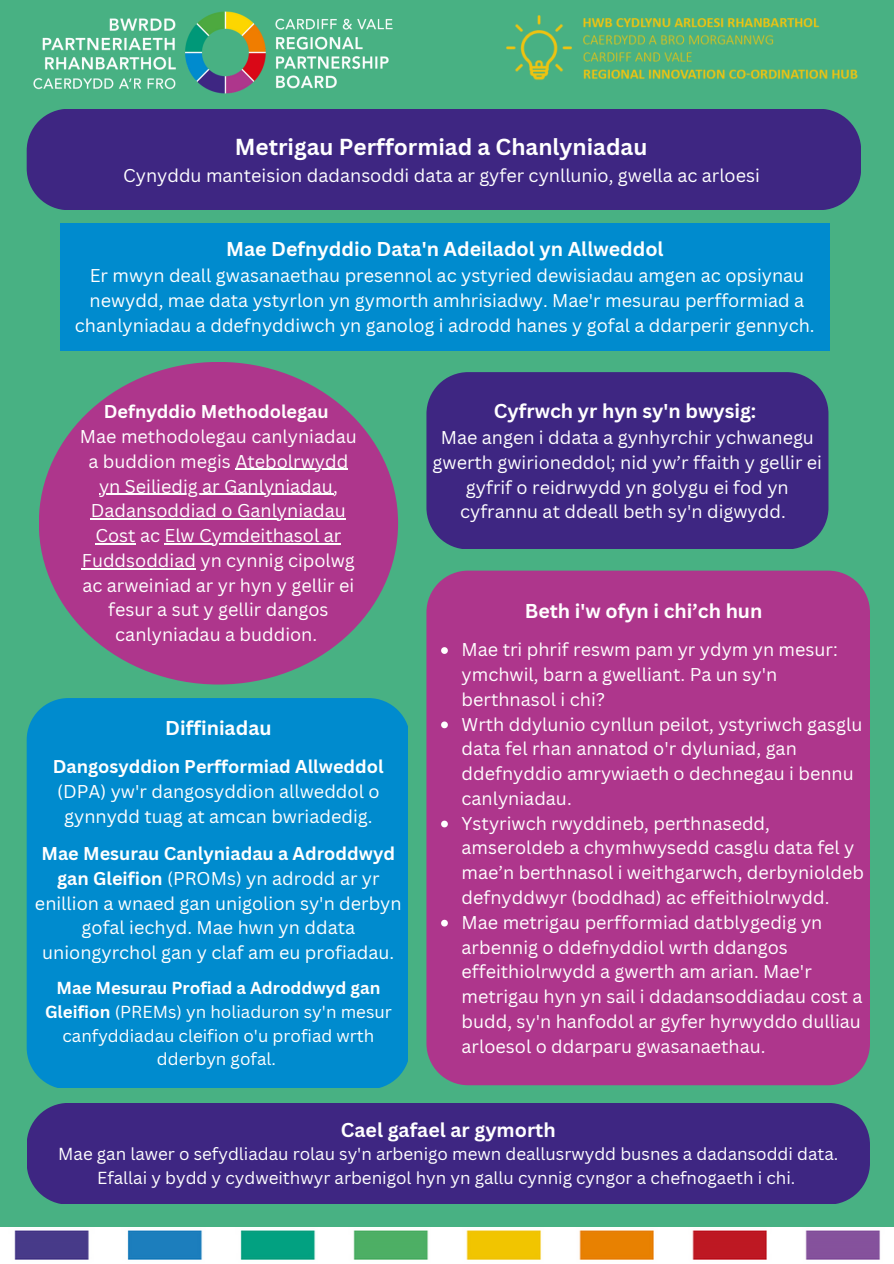
<style>
.page{position:relative;width:894px;height:1264px;background:#fff}
.page>*{position:absolute;margin:0;border:0;box-sizing:border-box;transform-origin:0 0}
.t1{font:700 22.5px "Canva Sans";color:#fff}
.t2{font:700 19.5px "Canva Sans";color:#fff}
.t3{font:18px/24.8px "Canva Sans";color:#fff;text-align:center}
.t4{font:700 18px "Canva Sans";color:#fff}
.t5{font:16.95px/23.7px "Canva Sans";color:#fff;text-align:center}
.s1{font-weight:700}
</style>
<div class="page">
<div style="left:0;top:0;width:893px;height:1263px;background:#48b183"></div>
<img style="left:0;top:1227px;width:893px;height:36px">
<img style="left:33px;top:11px;width:360px;height:83px">
<img style="left:506px;top:15px;width:352px;height:65px">
<div style="left:27px;top:109px;width:833px;height:100px;background:#3e2682"></div>
<div style="left:60px;top:224px;width:769px;height:127px;background:#008bce"></div>
<div style="left:426px;top:570px;width:443px;height:515px;background:#ae368c"></div>
<svg style="left:441px;top:647px;width:6px;height:7px"></svg>
<svg style="left:441px;top:721px;width:6px;height:7px"></svg>
<svg style="left:441px;top:820px;width:6px;height:7px"></svg>
<svg style="left:441px;top:919px;width:6px;height:7px"></svg>
<div style="left:27px;top:698px;width:381px;height:389px;background:#008bce"></div>
<div style="left:39px;top:362px;width:359px;height:322px;background:#ae368c;border-radius:50%"></div>
<hr style="left:235px;top:469px;width:113px;height:1px;background:#fff">
<hr style="left:99px;top:493px;width:234px;height:2px;background:#fff">
<hr style="left:91px;top:518px;width:255px;height:1px;background:#fff">
<hr style="left:95px;top:543px;width:40px;height:1px;background:#fff">
<hr style="left:164px;top:543px;width:177px;height:1px;background:#fff">
<hr style="left:82px;top:568px;width:114px;height:1px;background:#fff">
<div style="left:426px;top:372px;width:402px;height:176px;background:#3e2682"></div>
<div style="left:27px;top:1103px;width:842px;height:100px;background:#3e2682"></div>
<p class="t1" style="left:235px;top:131px;width:414px">Metrigau Perfformiad a Chanlyniadau</p>
<p class="t3" style="left:123px;top:162px;width:638px">Cynyddu manteision dadansoddi data ar gyfer cynllunio, gwella ac arloesi</p>
<p class="t2" style="left:226px;top:235px;width:439px">Mae Defnyddio Data'n Adeiladol yn Allweddol</p>
<p class="t3" style="left:75px;top:263px;width:741px">Er mwyn deall gwasanaethau presennol ac ystyried dewisiadau amgen ac opsiynau newydd, mae data ystyrlon yn gymorth amhrisiadwy. Mae'r mesurau perfformiad a chanlyniadau a ddefnyddiwch yn ganolog i adrodd hanes y gofal a ddarperir gennych.</p>
<p class="t4" style="left:104px;top:399px;width:226px">Defnyddio Methodolegau</p>
<p class="t3" style="left:80px;top:423px;width:278px">Mae methodolegau canlyniadau a buddion megis Atebolrwydd yn Seiliedig ar Ganlyniadau,<br>Dadansoddiad o Ganlyniadau<br>Cost ac Elw Cymdeithasol ar<br>Fuddsoddiad yn cynnig cipolwg ac arweiniad ar yr hyn y gellir ei fesur a sut y gellir dangos canlyniadau a buddion.</p>
<p class="t2" style="left:165px;top:714px;width:108px">Diffiniadau</p>
<p class="t4" style="left:53px;top:754px;width:332px">Dangosyddion Perfformiad Allweddol</p>
<p class="t3" style="left:57px;top:778px;width:324px">(DPA) yw'r dangosyddion allweddol o gynnydd tuag at amcan bwriadedig.</p>
<p class="t3" style="left:35px;top:840px;width:368px"><span class="s1">Mae Mesurau Canlyniadau a Adroddwyd gan Gleifion</span> (PROMs) yn adrodd ar yr enillion a wnaed gan unigolion sy'n derbyn gofal iechyd. Mae hwn yn ddata uniongyrchol gan y claf am eu profiadau.</p>
<p class="t5" style="left:45px;top:975px;width:348px"><span class="s1">Mae Mesurau Profiad a Adroddwyd gan Gleifion</span> (PREMs) yn holiaduron sy'n mesur canfyddiadau cleifion o'u profiad wrth dderbyn gofal.</p>
<p class="t2" style="left:494px;top:397px;width:264px">Cyfrwch yr hyn sy'n bwysig:</p>
<p class="t3" style="left:432px;top:425px;width:391px">Mae angen i ddata a gynhyrchir ychwanegu gwerth gwirioneddol; nid yw’r ffaith y gellir ei gyfrif o reidrwydd yn golygu ei fod yn cyfrannu at ddeall beth sy'n digwydd.</p>
<p class="t2" style="left:524px;top:597px;width:239px">Beth i'w ofyn i chi’ch hun</p>
<p class="t3" style="left:461px;top:636px;width:404px;text-align:left">Mae tri phrif reswm pam yr ydym yn mesur: ymchwil, barn a gwelliant. Pa un sy'n berthnasol i chi?<br>Wrth ddylunio cynllun peilot, ystyriwch gasglu data fel rhan annatod o'r dyluniad, gan ddefnyddio amrywiaeth o dechnegau i bennu canlyniadau.<br>Ystyriwch rwyddineb, perthnasedd, amseroldeb a chymhwysedd casglu data fel y mae’n berthnasol i weithgarwch, derbynioldeb defnyddwyr (boddhad) ac effeithiolrwydd.<br>Mae metrigau perfformiad datblygedig yn arbennig o ddefnyddiol wrth ddangos effeithiolrwydd a gwerth am arian. Mae'r metrigau hyn yn sail i ddadansoddiadau cost a budd, sy'n hanfodol ar gyfer hyrwyddo dulliau arloesol o ddarparu gwasanaethau.</p>
<p class="t2" style="left:341px;top:1115px;width:216px">Cael gafael ar gymorth</p>
<p class="t5" style="left:58px;top:1141px;width:781px">Mae gan lawer o sefydliadau rolau sy'n arbenigo mewn deallusrwydd busnes a dadansoddi data.<br>Efallai y bydd y cydweithwyr arbenigol hyn yn gallu cynnig cyngor a chefnogaeth i chi.</p>
</div>
